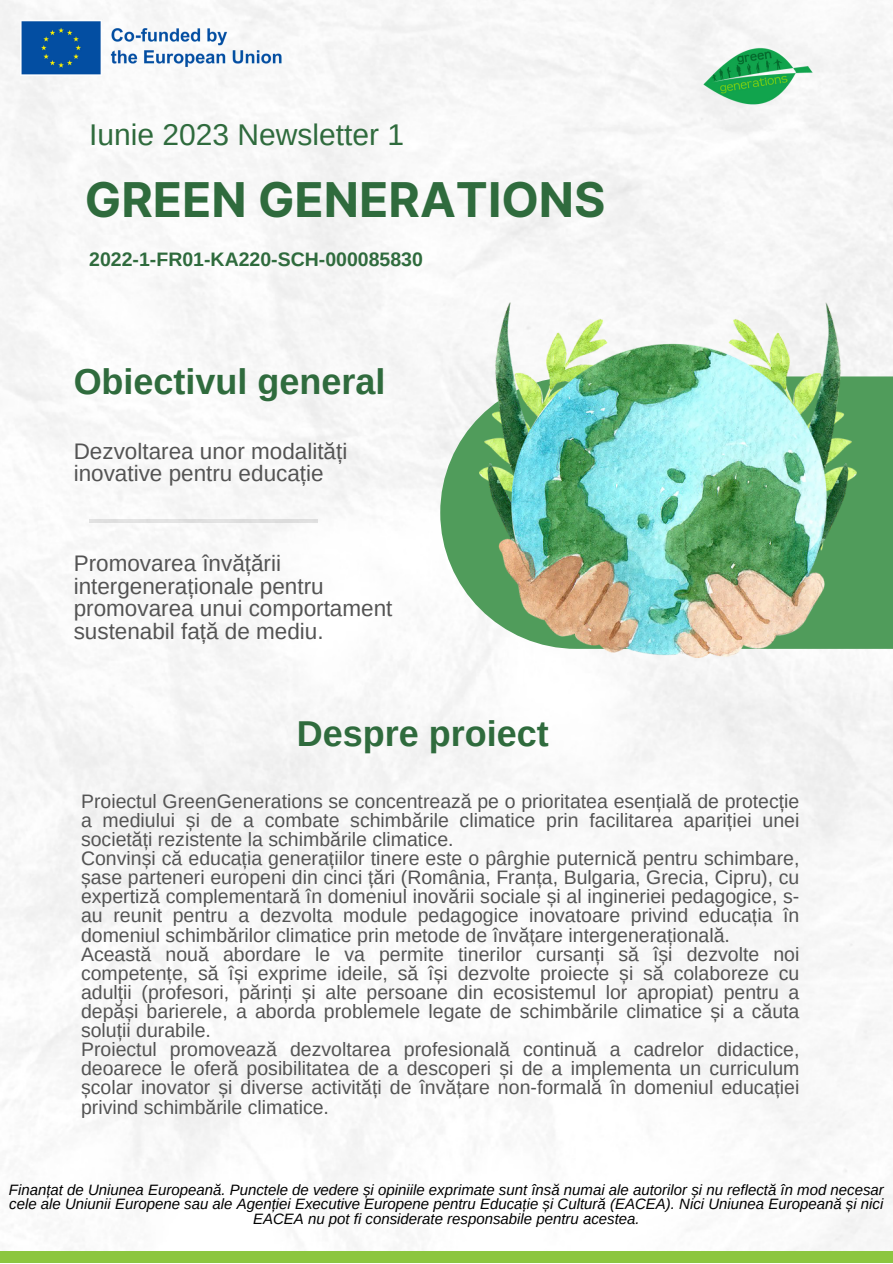
<style>
.page{position:relative;width:893px;height:1264px;background:#fff}
.page>*{position:absolute;margin:0;border:0;box-sizing:border-box;transform-origin:0 0}
.t1{font:700 48px "Inter";color:#2f6b3d}
.t2{font:700 36px "Arimo";color:#2f6b3d}
.t3{font:30px "Arimo";color:#2f6b3d}
.t4{font:22.5px/22.5px "Arimo";color:#545454}
.t5{font:19.5px/19px "Arimo";color:#545454;text-align:justify}
.t6{font:700 19.5px "Arimo";color:#2f6b3d}
.t7{font:italic 15px/14.5px "Arimo";color:#000;text-align:center}
</style>
<div class="page">
<svg style="left:440px;top:376px;width:452px;height:273px;fill:#509c5b"></svg>
<img style="left:479px;top:302px;width:377px;height:355px">
<div style="left:0;top:1251px;width:892px;height:11px;background:#8cc63f"></div>
<hr style="left:89px;top:519px;width:228px;height:3px;background:#000">
<img style="left:685px;top:28px;width:138px;height:100px">
<img style="left:18px;top:18px;width:283px;height:60px">
<p class="t3" style="left:89px;top:117px;width:316px">Iunie 2023 Newsletter 1</p>
<p class="t1" style="left:85px;top:171px;width:522px">GREEN GENERATIONS</p>
<p class="t6" style="left:89px;top:248px;width:335px">2022-1-FR01-KA220-SCH-000085830</p>
<p class="t2" style="left:74px;top:361px;width:313px">Obiectivul general</p>
<p class="t4" style="left:74px;top:439px;width:275px">Dezvoltarea unor modalități inovative pentru educație</p>
<p class="t4" style="left:74px;top:552px;width:320px">Promovarea învățării intergeneraționale pentru promovarea unui comportament sustenabil față de mediu.</p>
<p class="t2" style="left:297px;top:713px;width:253px">Despre proiect</p>
<p class="t5" style="left:81px;top:791px;width:719px">Proiectul GreenGenerations se concentrează pe o prioritatea esențială de protecție a mediului și de a combate schimbările climatice prin facilitarea apariției unei societăți rezistente la schimbările climatice.</p>
<p class="t5" style="left:81px;top:848px;width:719px">Convinși că educația generațiilor tinere este o pârghie puternică pentru schimbare, șase parteneri europeni din cinci țări (România, Franța, Bulgaria, Grecia, Cipru), cu expertiză complementară în domeniul inovării sociale și al ingineriei pedagogice, s&shy;au reunit pentru a dezvolta module pedagogice inovatoare privind educația în domeniul schimbărilor climatice prin metode de învățare intergenerațională.</p>
<p class="t5" style="left:81px;top:944px;width:719px">Această nouă abordare le va permite tinerilor cursanți să își dezvolte noi competențe, să își exprime ideile, să își dezvolte proiecte și să colaboreze cu adulții (profesori, părinți și alte persoane din ecosistemul lor apropiat) pentru a depăși barierele, a aborda problemele legate de schimbările climatice și a căuta soluții durabile.</p>
<p class="t5" style="left:81px;top:1039px;width:719px">Proiectul promovează dezvoltarea profesională continuă a cadrelor didactice, deoarece le oferă posibilitatea de a descoperi și de a implementa un curriculum școlar inovator și diverse activități de învățare non-formală în domeniul educației privind schimbările climatice.</p>
<p class="t7" style="left:9px;top:1182px;width:876px">Finanțat de Uniunea Europeană. Punctele de vedere și opiniile exprimate sunt însă numai ale autorilor și nu reflectă în mod necesar cele ale Uniunii Europene sau ale Agenției Executive Europene pentru Educație și Cultură (EACEA). Nici Uniunea Europeană și nici<br>EACEA nu pot fi considerate responsabile pentru acestea.</p>
</div>
